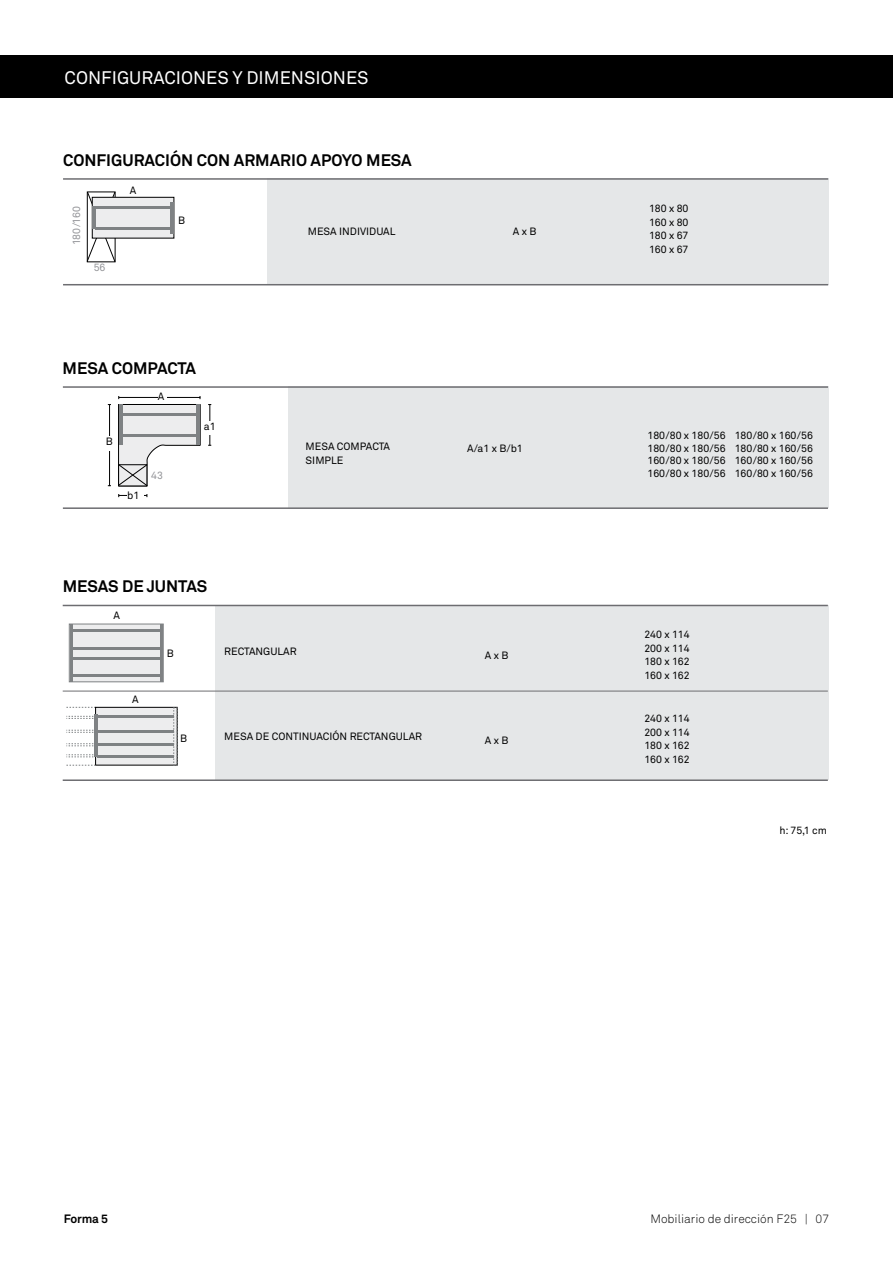
<style>
.page{position:relative;width:893px;height:1263px;background:#fff}
.page>*{position:absolute;margin:0;border:0;box-sizing:border-box;transform-origin:0 0}
.t1{font:18px "Akkurat";color:#fff}
.t2{font:700 16.5px "Akkurat";color:#000}
.t3{font:300 12px "Akkurat";color:#000}
.t4{font:700 12px "Akkurat";letter-spacing:-.02em;color:#000}
.t5{font:10.5px/13.5px "Akkurat";color:#000;text-align:justify}
.t6{font:10.5px "Akkurat";color:#939498}
</style>
<div class="page">
<div style="left:0;top:55px;width:893px;height:43px;background:#000"></div>
<div style="left:267px;top:179px;width:561px;height:106px;background:#e5e7e8"></div>
<hr style="left:63px;top:284px;width:765px;height:1px;background:#6d6d71">
<hr style="left:63px;top:178px;width:765px;height:2px;background:#6d6d71">
<svg style="left:87px;top:192px;width:28px;height:70px"></svg>
<div style="left:92px;top:197px;width:82px;height:41px;background:#ededee"></div>
<div style="left:92px;top:197px;width:82px;height:41px;border:1px solid #000"></div>
<hr style="left:92px;top:206px;width:3px;height:23px;background:#7f8284">
<hr style="left:170px;top:202px;width:4px;height:32px;background:#7f8284">
<hr style="left:94px;top:206px;width:77px;height:2px;background:#7f8284">
<hr style="left:95px;top:227px;width:77px;height:2px;background:#7f8284">
<svg style="left:118px;top:494px;width:30px;height:3px"></svg>
<hr style="left:210px;top:405px;width:1px;height:40px;background:#000">
<hr style="left:109px;top:405px;width:1px;height:81px;background:#000">
<div style="left:127px;top:490px;width:16px;height:15px;background:#fff"></div>
<div style="left:106px;top:436px;width:10px;height:15px;background:#fff"></div>
<div style="left:204px;top:421px;width:16px;height:14px;background:#fff"></div>
<div style="left:288px;top:387px;width:540px;height:121px;background:#e5e7e8"></div>
<hr style="left:63px;top:507px;width:765px;height:2px;background:#6d6d71">
<hr style="left:63px;top:386px;width:765px;height:2px;background:#6d6d71">
<svg style="left:118px;top:396px;width:83px;height:90px"></svg>
<div style="left:215px;top:605px;width:613px;height:174px;background:#e5e7e8"></div>
<hr style="left:63px;top:691px;width:765px;height:1px;background:#6d6d71">
<hr style="left:63px;top:605px;width:765px;height:1px;background:#6d6d71">
<hr style="left:63px;top:779px;width:765px;height:2px;background:#6d6d71">
<div style="left:69px;top:624px;width:94px;height:58px;background:#ededee;border:1px solid #7f8284"></div>
<hr style="left:70px;top:624px;width:3px;height:58px;background:#7f8284">
<hr style="left:160px;top:624px;width:3px;height:58px;background:#7f8284">
<hr style="left:71px;top:675px;width:90px;height:2px;background:#7f8284">
<hr style="left:71px;top:657px;width:90px;height:3px;background:#7f8284">
<hr style="left:71px;top:647px;width:90px;height:2px;background:#7f8284">
<hr style="left:71px;top:630px;width:90px;height:2px;background:#7f8284">
<svg style="left:66px;top:707px;width:29px;height:1px"></svg>
<svg style="left:66px;top:716px;width:28px;height:3px"></svg>
<svg style="left:66px;top:730px;width:28px;height:3px"></svg>
<svg style="left:66px;top:754px;width:28px;height:4px"></svg>
<div style="left:96px;top:707px;width:81px;height:58px;background:#ededee"></div>
<div style="left:95px;top:707px;width:82px;height:58px;border:1px solid #000"></div>
<hr style="left:97px;top:715px;width:77px;height:2px;background:#7f8284">
<hr style="left:97px;top:730px;width:77px;height:2px;background:#7f8284">
<hr style="left:97px;top:743px;width:77px;height:3px;background:#7f8284">
<hr style="left:97px;top:755px;width:77px;height:2px;background:#7f8284">
<svg style="left:173px;top:707px;width:5px;height:59px"></svg>
<svg style="left:66px;top:743px;width:28px;height:3px"></svg>
<hr style="left:94px;top:715px;width:3px;height:42px;background:#7f8284">
<svg style="left:66px;top:765px;width:30px;height:1px"></svg>
<h1 class="t1" style="left:65px;top:66px;width:306px">CONFIGURACIONES Y DIMENSIONES</h1>
<h2 class="t2" style="left:63px;top:150px;width:350px">CONFIGURACIÓN CON ARMARIO APOYO MESA</h2>
<p class="t6" style="left:70px;top:245px;width:41px;rotate:-90deg">180/160</p>
<p class="t6" style="left:94px;top:261px;width:13px">56</p>
<p class="t5" style="left:130px;top:183px;width:8px">A</p>
<p class="t5" style="left:178px;top:213px;width:9px">B</p>
<p class="t5" style="left:308px;top:224px;width:89px">MESA INDIVIDUAL</p>
<h2 class="t2" style="left:63px;top:358px;width:135px">MESA COMPACTA</h2>
<p class="t5" style="left:158px;top:390px;width:8px">A</p>
<p class="t5" style="left:106px;top:434px;width:9px">B</p>
<p class="t5" style="left:204px;top:419px;width:13px">a1</p>
<p class="t5" style="left:127px;top:488px;width:14px">b1</p>
<p class="t6" style="left:151px;top:469px;width:13px">43</p>
<p class="t5" style="left:306px;top:440px;width:86px">MESA COMPACTA<br>SIMPLE</p>
<h2 class="t2" style="left:63px;top:576px;width:146px">MESAS DE JUNTAS</h2>
<p class="t5" style="left:114px;top:608px;width:8px">A</p>
<p class="t5" style="left:132px;top:693px;width:8px">A</p>
<p class="t5" style="left:167px;top:647px;width:9px">B</p>
<p class="t5" style="left:180px;top:731px;width:9px">B</p>
<p class="t5" style="left:224px;top:644px;width:74px">RECTANGULAR</p>
<p class="t5" style="left:224px;top:729px;width:199px">MESA DE CONTINUACIÓN RECTANGULAR</p>
<p class="t5" style="left:513px;top:224px;width:25px">A x B</p>
<p class="t5" style="left:467px;top:441px;width:57px">A/a1 x B/b1</p>
<p class="t5" style="left:485px;top:648px;width:25px">A x B</p>
<p class="t5" style="left:485px;top:734px;width:25px">A x B</p>
<p class="t5" style="left:649px;top:202px;width:41px">180 x 80<br>160 x 80<br>180 x 67<br>160 x 67</p>
<p class="t5" style="left:647px;top:429px;width:80px;line-height:12.6px">180/80 x 180/56<br>180/80 x 180/56<br>160/80 x 180/56<br>160/80 x 180/56</p>
<p class="t5" style="left:735px;top:429px;width:80px;line-height:12.6px">180/80 x 160/56<br>180/80 x 160/56<br>160/80 x 160/56<br>160/80 x 160/56</p>
<p class="t5" style="left:644px;top:627px;width:47px">240 x 114<br>200 x 114<br>180 x 162<br>160 x 162</p>
<p class="t5" style="left:644px;top:712px;width:47px">240 x 114<br>200 x 114<br>180 x 162<br>160 x 162</p>
<p class="t5" style="left:779px;top:823px;width:49px">h: 75,1 cm</p>
<p class="t4" style="left:64px;top:1211px;width:46px">Forma 5</p>
<p class="t3" style="left:650px;top:1211px;width:180px">Mobiliario de dirección F25 | 07</p>
</div>
